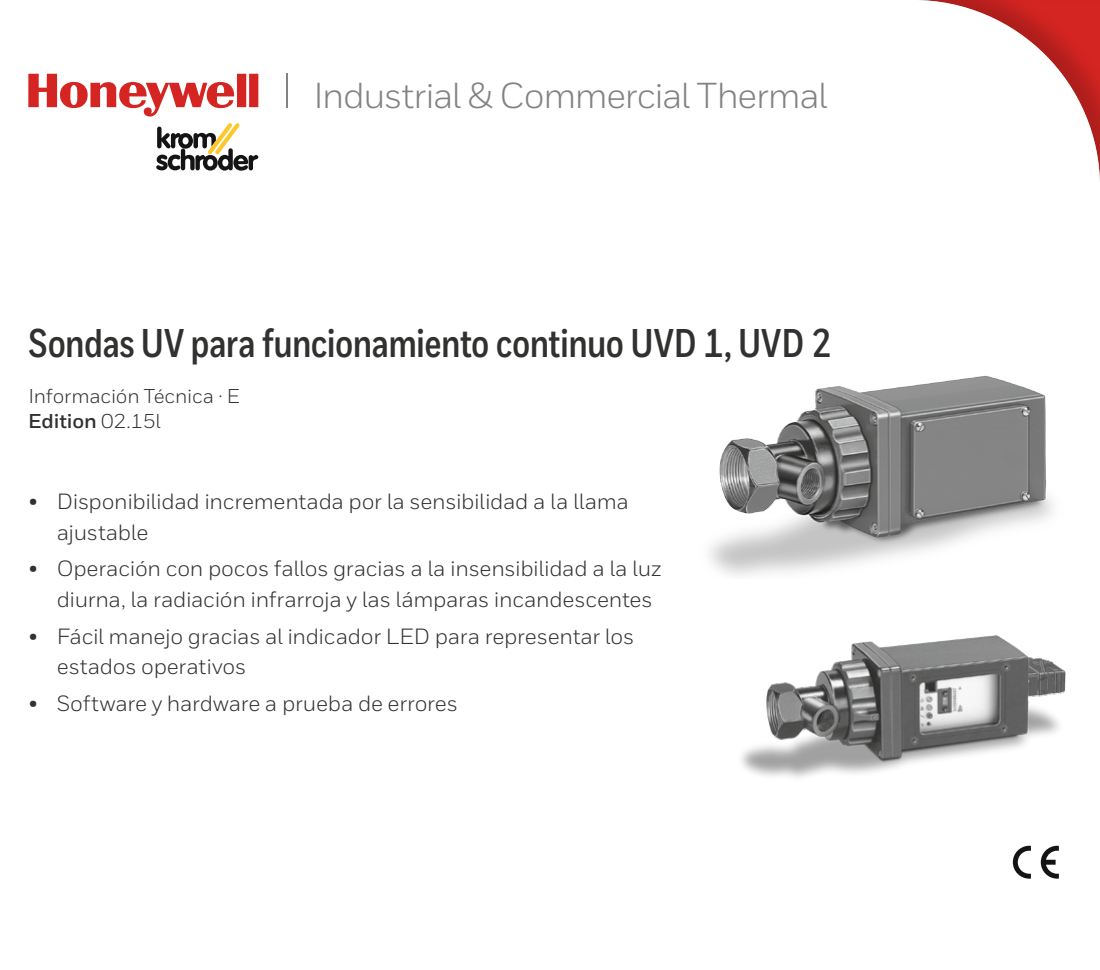
<style>
.page{position:relative;width:1100px;height:970px;background:#fff}
.page>*{position:absolute;margin:0;border:0;box-sizing:border-box;transform-origin:0 0}
.t1{font:700 40px "Honeywell Cond";letter-spacing:-.015em;color:#313130}
.t2{font:36px "Honeywell Sans";letter-spacing:-.035em;color:#818281}
.t3{font:22px/30.8px "Honeywell Sans";letter-spacing:-.015em;color:#313130}
.t4{font:20px "Honeywell Sans";letter-spacing:-.01em;color:#313130}
.t5{font:700 20px "Honeywell Sans";letter-spacing:-.005em;color:#313130}
.s1{font-weight:400}
</style>
<div class="page">
<svg style="left:1013px;top:845px;width:18px;height:33px"></svg>
<svg style="left:1041px;top:845px;width:18px;height:33px"></svg>
<div style="left:894px;top:0;width:206px;height:190px;background:#141414;opacity:.2"></div>
<hr style="left:286px;top:74px;width:2px;height:34px;background:#818281">
<img style="left:709px;top:375px;width:344px;height:201px">
<img style="left:741px;top:635px;width:325px;height:143px">
<svg style="left:156px;top:123px;width:102px;height:48px"></svg>
<svg style="left:28px;top:74px;width:230px;height:43px"></svg>
<h2 class="t2" style="left:313px;top:74px;width:516px">Industrial &amp; Commercial Thermal</h2>
<h1 class="t1" style="left:29px;top:319px;width:805px">Sondas UV para funcionamiento continuo UVD 1, UVD 2</h1>
<p class="t4" style="left:28px;top:384px;width:213px">Información Técnica · E</p>
<p class="t5" style="left:28px;top:409px;width:134px">Edition <span class="s1">02.15l</span></p>
<p class="t3" style="left:57px;top:486px;width:574px;text-indent:-28px">• Disponibilidad incrementada por la sensibilidad a la llama ajustable</p>
<p class="t3" style="left:57px;top:553px;width:606px;text-indent:-28px">• Operación con pocos fallos gracias a la insensibilidad a la luz diurna, la radiación infrarroja y las lámparas incandescentes</p>
<p class="t3" style="left:57px;top:620px;width:579px;text-indent:-28px">• Fácil manejo gracias al indicador LED para representar los estados operativos</p>
<p class="t3" style="left:28px;top:687px;width:431px">• Software y hardware a prueba de errores</p>
</div>
